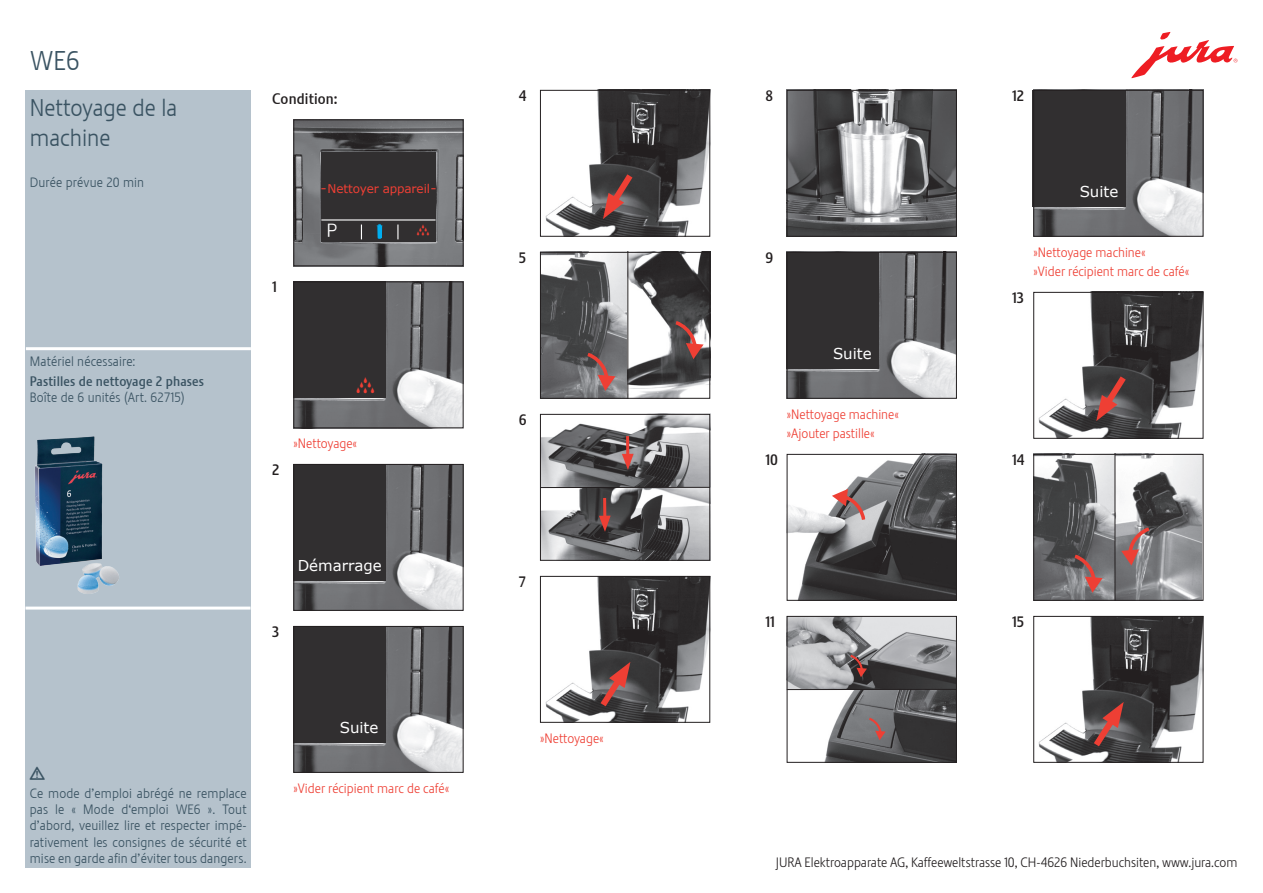
<style>
.page{position:relative;width:1263px;height:893px;background:#fff}
.page>*{position:absolute;margin:0;border:0;box-sizing:border-box;transform-origin:0 0}
.t1{font:27px "Stalemate LF Light";color:#3a5362}
.Text_grau{font:24px/30px "Stalemate LF Light";color:#3a5362}
.t2{font:24px "Jura Pict 2006";color:#ee3f34}
.t3{font:16.5px "Jura Pict 2006";color:#ee3f34}
.t4{font:15px "Verdana";color:#fff}
.HA{font:15px "Stalemate Pro 2 J Medium";color:#231f20}
.Voraussetzung{font:15px "Stalemate LF";letter-spacing:.01em;color:#231f20}
.Text_grau-2{font:13.5px/16.2px "Stalemate LF Light";letter-spacing:.01em;color:#3a5362;text-align:justify}
.RE{font:13.5px/19.5px "Stalemate Pro 2 J Light";color:#ee3f34}
.Adresszeile{font:13.5px "Stalemate Pro 2 J Light";color:#231f20}
.Text_grau-3{font:13.5px/16.2px "Stalemate LF";letter-spacing:.01em;color:#3a5362}
.Para{font:13.5px "Jura Pict 2006";color:#3a5362}
.t5{font:13.5px "Jura Pict 2006";color:#fff}
.t6{font:13.5px "Jura Pict 2006";color:#00aeef}
.t7{font:12px "Verdana";letter-spacing:-.01em;color:#ee3f34}
.s1{font-family:"Stalemate LF Light"}
</style>
<div class="page">
<div style="left:26px;top:90px;width:225px;height:777px;background:#b5c2cc"></div>
<hr style="left:26px;top:347px;width:225px;height:3px;background:#fff">
<hr style="left:26px;top:607px;width:224px;height:3px;background:#fff">
<img style="left:295px;top:121px;width:166px;height:143px">
<div style="left:321px;top:152px;width:115px;height:90px;background:#312f30"></div>
<hr style="left:321px;top:219px;width:115px;height:2px;background:#fff">
<svg style="left:361px;top:225px;width:1px;height:14px"></svg>
<svg style="left:397px;top:225px;width:1px;height:14px"></svg>
<hr style="left:378px;top:226px;width:4px;height:11px;background:#00aeef">
<div style="left:293px;top:119px;width:170px;height:147px;border:1px solid #231f20"></div>
<img style="left:295px;top:283px;width:166px;height:143px">
<div style="left:293px;top:281px;width:93px;height:117px;background:#312f30"></div>
<div style="left:293px;top:281px;width:170px;height:147px;border:1px solid #231f20"></div>
<img style="left:295px;top:466px;width:166px;height:143px">
<div style="left:293px;top:464px;width:93px;height:117px;background:#312f30"></div>
<div style="left:293px;top:464px;width:170px;height:147px;border:1px solid #231f20"></div>
<img style="left:295px;top:628px;width:166px;height:143px">
<div style="left:293px;top:626px;width:93px;height:117px;background:#312f30"></div>
<div style="left:293px;top:626px;width:170px;height:147px;border:1px solid #231f20"></div>
<img style="left:545px;top:92px;width:163px;height:143px">
<svg style="left:602px;top:168px;width:36px;height:51px;background:#6b4645"></svg>
<div style="left:540px;top:90px;width:170px;height:147px;border:1px solid #231f20"></div>
<img style="left:542px;top:254px;width:166px;height:143px">
<svg style="left:587px;top:353px;width:28px;height:38px"></svg>
<svg style="left:675px;top:321px;width:28px;height:38px"></svg>
<hr style="left:627px;top:252px;width:1px;height:147px;background:#231f20">
<div style="left:540px;top:252px;width:170px;height:147px;border:1px solid #231f20"></div>
<img style="left:542px;top:416px;width:166px;height:143px">
<hr style="left:540px;top:487px;width:170px;height:1px;background:#231f20">
<hr style="left:626px;top:436px;width:3px;height:23px;background:#ee3f34">
<svg style="left:622px;top:454px;width:12px;height:16px"></svg>
<hr style="left:603px;top:498px;width:3px;height:23px;background:#ee3f34">
<svg style="left:599px;top:516px;width:12px;height:16px"></svg>
<div style="left:540px;top:414px;width:170px;height:147px;border:1px solid #231f20"></div>
<img style="left:545px;top:578px;width:163px;height:143px">
<svg style="left:595px;top:662px;width:36px;height:51px;background:#6e4a49"></svg>
<div style="left:540px;top:576px;width:170px;height:147px;border:1px solid #231f20"></div>
<img style="left:789px;top:92px;width:166px;height:143px">
<div style="left:787px;top:90px;width:170px;height:147px;border:1px solid #231f20"></div>
<img style="left:789px;top:254px;width:166px;height:143px">
<div style="left:787px;top:252px;width:92px;height:117px;background:#312f30"></div>
<div style="left:787px;top:252px;width:170px;height:147px;border:1px solid #231f20"></div>
<img style="left:789px;top:456px;width:166px;height:143px">
<svg style="left:832px;top:489px;width:35px;height:32px"></svg>
<div style="left:787px;top:454px;width:170px;height:147px;border:1px solid #231f20"></div>
<img style="left:789px;top:618px;width:166px;height:143px">
<hr style="left:787px;top:689px;width:170px;height:1px;background:#231f20">
<svg style="left:850px;top:655px;width:17px;height:22px"></svg>
<svg style="left:869px;top:718px;width:16px;height:22px"></svg>
<div style="left:787px;top:616px;width:170px;height:147px;border:1px solid #231f20"></div>
<img style="left:1035px;top:92px;width:166px;height:143px">
<div style="left:1032px;top:90px;width:93px;height:117px;background:#312f30"></div>
<div style="left:1033px;top:90px;width:170px;height:147px;border:1px solid #231f20"></div>
<img style="left:1038px;top:294px;width:163px;height:143px">
<svg style="left:1096px;top:370px;width:35px;height:51px;background:#6c4645"></svg>
<div style="left:1033px;top:292px;width:170px;height:147px;border:1px solid #231f20"></div>
<img style="left:1035px;top:456px;width:166px;height:143px">
<svg style="left:1074px;top:554px;width:28px;height:39px"></svg>
<svg style="left:1121px;top:527px;width:28px;height:38px"></svg>
<hr style="left:1114px;top:454px;width:1px;height:147px;background:#231f20">
<div style="left:1033px;top:454px;width:170px;height:147px;border:1px solid #231f20"></div>
<img style="left:1038px;top:618px;width:163px;height:143px">
<svg style="left:1088px;top:702px;width:36px;height:51px;background:#6e4a49"></svg>
<div style="left:1033px;top:616px;width:170px;height:147px;border:1px solid #231f20"></div>
<svg style="left:1131px;top:32px;width:106px;height:46px"></svg>
<img style="left:35px;top:436px;width:84px;height:158px">
<p class="t1" style="left:31px;top:45px;width:51px">WE6</p>
<p class="Text_grau" style="left:30px;top:93px;width:149px">Nettoyage de la machine</p>
<p class="Text_grau-2" style="left:30px;top:174px;width:116px">Durée prévue 20 min</p>
<p class="Text_grau-2" style="left:30px;top:353px;width:107px">Matériel nécessaire:</p>
<p class="Text_grau-3" style="left:30px;top:373px;width:176px">Pastilles de nettoyage 2 phases<br><span class="s1">Boîte de 6 unités (Art. 62715)</span></p>
<p class="Voraussetzung" style="left:272px;top:89px;width:67px">Condition:</p>
<p class="t7" style="left:328px;top:180px;width:104px">Nettoyer appareil</p>
<p class="HA" style="left:272px;top:278px;width:6px">1</p>
<p class="t5" style="left:328px;top:222px;width:10px">O</p>
<p class="t6" style="left:375px;top:223px;width:11px">!</p>
<p class="t3" style="left:417px;top:221px;width:13px">c</p>
<p class="t2" style="left:357px;top:371px;width:19px">c</p>
<p class="HA" style="left:272px;top:460px;width:9px">2</p>
<p class="RE" style="left:293px;top:434px;width:65px">»Nettoyage«</p>
<p class="t4" style="left:298px;top:555px;width:85px">Démarrage</p>
<p class="HA" style="left:272px;top:622px;width:9px">3</p>
<p class="Para" style="left:30px;top:765px;width:17px">J</p>
<p class="Text_grau-2" style="left:30px;top:785px;width:218px">Ce mode d’emploi abrégé ne remplace pas le « Mode d‘emploi WE6 ». Tout d’abord, veuillez lire et respecter impé&shy;rativement les consignes de sécurité et mise en garde afin d’éviter tous dangers.</p>
<p class="t4" style="left:340px;top:717px;width:40px">Suite</p>
<p class="RE" style="left:293px;top:778px;width:157px">»Vider récipient marc de café«</p>
<p class="HA" style="left:519px;top:86px;width:9px">4</p>
<p class="HA" style="left:519px;top:248px;width:9px">5</p>
<p class="HA" style="left:519px;top:410px;width:9px">6</p>
<p class="HA" style="left:519px;top:572px;width:9px">7</p>
<p class="RE" style="left:540px;top:728px;width:65px">»Nettoyage«</p>
<p class="HA" style="left:765px;top:86px;width:9px">8</p>
<p class="HA" style="left:1012px;top:86px;width:14px">12</p>
<p class="t4" style="left:1080px;top:181px;width:40px">Suite</p>
<p class="HA" style="left:765px;top:248px;width:9px">9</p>
<p class="RE" style="left:1033px;top:242px;width:157px">»Nettoyage machine«<br>»Vider récipient marc de café«</p>
<p class="HA" style="left:1012px;top:288px;width:13px">13</p>
<p class="t4" style="left:833px;top:343px;width:40px">Suite</p>
<p class="RE" style="left:787px;top:404px;width:114px">»Nettoyage machine« »Ajouter pastille«</p>
<p class="HA" style="left:765px;top:450px;width:14px">10</p>
<p class="HA" style="left:1012px;top:450px;width:14px">14</p>
<p class="HA" style="left:765px;top:612px;width:11px">11</p>
<p class="HA" style="left:1012px;top:612px;width:14px">15</p>
<p class="Adresszeile" style="left:776px;top:855px;width:463px">JURA Elektroapparate AG, Kaffeeweltstrasse 10, CH-4626 Niederbuchsiten, www.jura.com</p>
</div>
